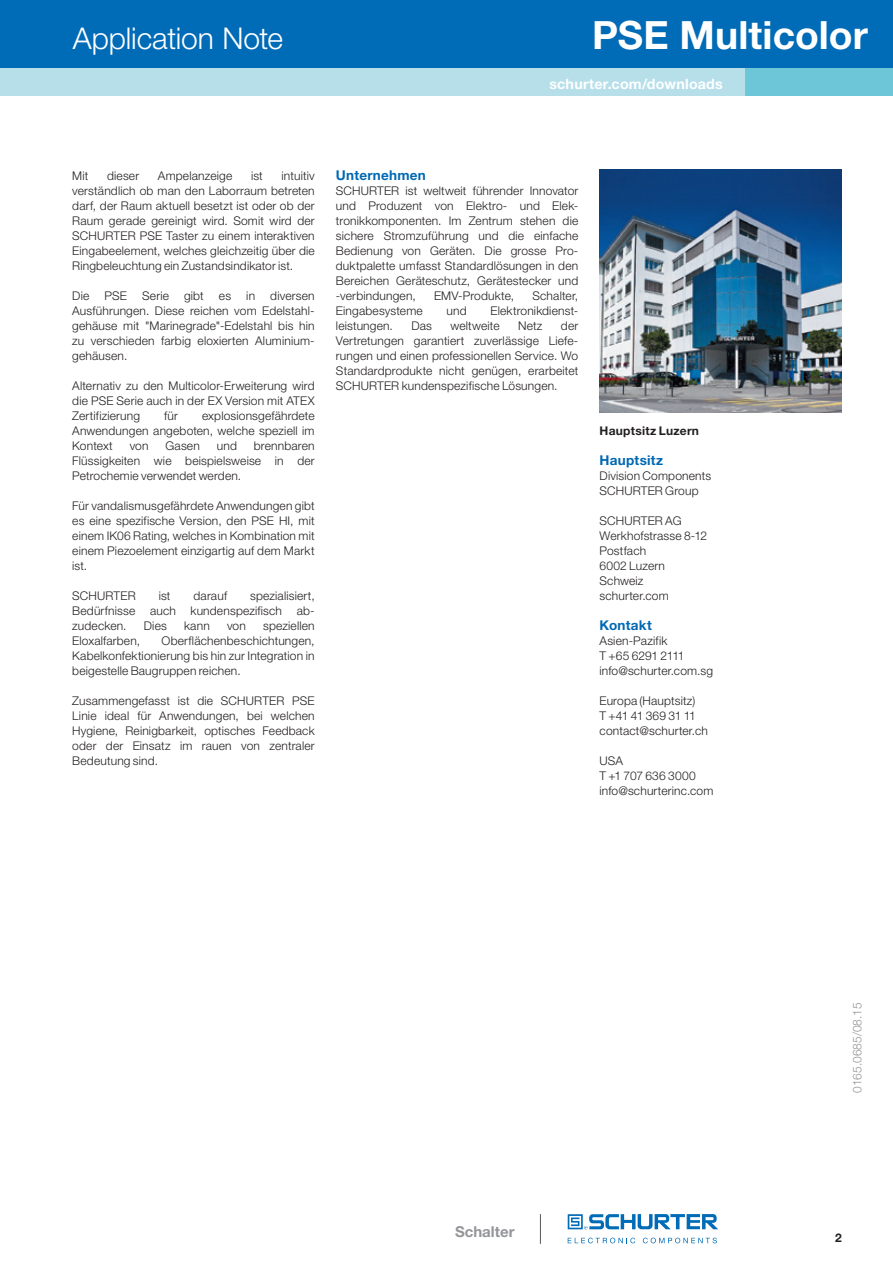
<style>
.page{position:relative;width:893px;height:1263px;background:#fff}
.page>*{position:absolute;margin:0;border:0;box-sizing:border-box;transform-origin:0 0}
.t1{font:700 39px "Helvetica Neue LT";color:#fff}
.t2{font:300 30px "Helvetica Neue LT";letter-spacing:-.005em;color:#fff}
.t3{font:700 15px "Helvetica Neue LT";color:#939598}
.t4{font:700 14.25px "Helvetica Neue LT";letter-spacing:.015em;color:#fff}
.t5{font:700 13.5px "Helvetica Neue LT";letter-spacing:.02em;color:#0168b3}
.t6{font:300 12px/15px "Helvetica Neue LT";letter-spacing:.015em;color:#231f20}
.t7{font:700 12px "Helvetica Neue LT";letter-spacing:.025em;color:#231f20}
.t8{font:300 12px "Helvetica Neue LT";color:#939598}
</style>
<div class="page">
<div style="left:0;top:0;width:893px;height:68px;background:#006bb6"></div>
<svg style="left:568px;top:1214px;width:150px;height:15px"></svg>
<svg style="left:568px;top:1238px;width:67px;height:5px"></svg>
<svg style="left:643px;top:1238px;width:74px;height:5px"></svg>
<hr style="left:540px;top:1214px;width:1px;height:30px;background:#57585a">
<img style="left:599px;top:170px;width:243px;height:242px">
<div style="left:744px;top:68px;width:149px;height:28px;background:#6dc5d8"></div>
<div style="left:0;top:68px;width:744px;height:28px;background:#b6dfea"></div>
<h2 class="t2" style="left:73px;top:20px;width:212px">Application Note</h2>
<h1 class="t1" style="left:592px;top:11px;width:277px">PSE Multicolor</h1>
<p class="t4" style="left:549px;top:75px;width:175px">schurter.com/downloads</p>
<p class="t6" style="left:72px;top:168px;width:244px;text-align:justify;text-indent:209px">intuitiv verständlich ob man den Laborraum betreten darf, der Raum aktuell besetzt ist oder ob der Raum gerade gereinigt wird. Somit wird der SCHURTER PSE Taster zu einem interaktiven Eingabeelement, welches gleichzeitig über die Ringbeleuchtung ein Zustandsindikator ist.</p>
<p class="t6" style="left:72px;top:288px;width:19px">Die</p>
<p class="t6" style="left:105px;top:288px;width:24px">PSE</p>
<p class="t6" style="left:142px;top:288px;width:28px">Serie</p>
<p class="t6" style="left:184px;top:288px;width:21px">gibt</p>
<p class="t6" style="left:219px;top:288px;width:14px">es</p>
<p class="t6" style="left:246px;top:288px;width:10px">in</p>
<p class="t6" style="left:72px;top:168px;width:18px">Mit</p>
<p class="t6" style="left:107px;top:168px;width:34px">dieser</p>
<p class="t6" style="left:158px;top:168px;width:76px">Ampelanzeige</p>
<p class="t6" style="left:251px;top:168px;width:13px">ist</p>
<p class="t6" style="left:72px;top:288px;width:244px;text-indent:198px">diversen<br>Ausführungen. Diese reichen vom Edelstahl&shy;gehäuse mit "Marinegrade"-Edelstahl bis hin zu verschieden farbig eloxierten Aluminium&shy;gehäusen.</p>
<p class="t6" style="left:72px;top:378px;width:244px;text-align:justify">Alternativ zu den Multicolor-Erweiterung wird die PSE Serie auch in der EX Version mit ATEX Zertifizierung</p>
<p class="t6" style="left:72px;top:408px;width:244px;text-align:justify;text-indent:130px">explosionsgefährdete Anwendungen angeboten, welche speziell im Kontext</p>
<p class="t6" style="left:164px;top:408px;width:15px">für</p>
<p class="t6" style="left:130px;top:438px;width:20px">von</p>
<p class="t6" style="left:165px;top:438px;width:36px">Gasen</p>
<p class="t6" style="left:217px;top:438px;width:22px">und</p>
<p class="t6" style="left:72px;top:438px;width:244px;text-align:justify;text-indent:182px">brennbaren Flüssigkeiten wie beispielsweise in der Petrochemie verwendet werden.</p>
<p class="t6" style="left:72px;top:498px;width:244px;text-align:justify">Für vandalismusgefährdete Anwendungen gibt es eine spezifische Version, den PSE HI, mit einem IK06 Rating, welches in Kombination mit einem Piezoelement einzigartig auf dem Markt ist.</p>
<p class="t6" style="left:72px;top:588px;width:65px">SCHURTER</p>
<p class="t6" style="left:159px;top:588px;width:13px">ist</p>
<p class="t6" style="left:194px;top:588px;width:35px">darauf</p>
<p class="t6" style="left:72px;top:588px;width:244px;text-indent:178px">spezialisiert,<br>Bedürfnisse auch kundenspezifisch ab&shy;zudecken.</p>
<p class="t6" style="left:144px;top:618px;width:25px">Dies</p>
<p class="t6" style="left:184px;top:618px;width:27px">kann</p>
<p class="t6" style="left:227px;top:618px;width:20px">von</p>
<p class="t6" style="left:263px;top:618px;width:53px">speziellen</p>
<p class="t6" style="left:72px;top:633px;width:244px;text-align:justify;text-indent:89px">Oberflächenbeschichtungen, Kabelkonfektionierung bis hin zur Integration in beigestelle Baugruppen reichen.</p>
<p class="t6" style="left:72px;top:693px;width:244px;text-align:justify">Zusammengefasst ist die SCHURTER PSE Linie ideal für Anwendungen, bei welchen Hygiene, Reinigbarkeit, optisches Feedback oder der Einsatz im rauen von zentraler Bedeutung sind.</p>
<p class="t6" style="left:72px;top:633px;width:69px">Eloxalfarben,</p>
<p class="t5" style="left:336px;top:167px;width:91px">Unternehmen</p>
<p class="t6" style="left:336px;top:183px;width:244px">SCHURTER ist weltweit führender Innovator und Produzent von Elektro- und Elek&shy;tronikkomponenten. Im Zentrum stehen die sichere Stromzuführung und die einfache Bedienung von Geräten. Die grosse Pro&shy;duktpalette umfasst Standardlösungen in den Bereichen Geräteschutz, Gerätestecker und -verbindungen,</p>
<p class="t6" style="left:434px;top:288px;width:82px">EMV-Produkte,</p>
<p class="t6" style="left:532px;top:288px;width:47px">Schalter,</p>
<p class="t6" style="left:336px;top:303px;width:88px">Eingabesysteme</p>
<p class="t6" style="left:447px;top:303px;width:22px">und</p>
<p class="t6" style="left:490px;top:303px;width:88px">Elektronikdienst-</p>
<p class="t6" style="left:336px;top:318px;width:59px">leistungen.</p>
<p class="t6" style="left:411px;top:318px;width:22px">Das</p>
<p class="t6" style="left:450px;top:318px;width:51px">weltweite</p>
<p class="t6" style="left:518px;top:318px;width:26px">Netz</p>
<p class="t6" style="left:336px;top:318px;width:244px;text-indent:225px">der Vertretungen garantiert zuverlässige Liefe&shy;rungen und einen professionellen Service. Wo Standardprodukte nicht genügen, erarbeitet SCHURTER kundenspezifische Lösungen.</p>
<p class="t7" style="left:600px;top:423px;width:101px">Hauptsitz Luzern</p>
<p class="t5" style="left:600px;top:452px;width:65px">Hauptsitz</p>
<p class="t6" style="left:600px;top:468px;width:113px">Division Components<br>SCHURTER Group</p>
<p class="t6" style="left:600px;top:513px;width:109px">SCHURTER AG<br>Werkhofstrasse 8-12<br>Postfach<br>6002 Luzern<br>Schweiz schurter.com</p>
<p class="t5" style="left:600px;top:617px;width:54px">Kontakt</p>
<p class="t6" style="left:600px;top:633px;width:115px">Asien-Pazifik<br>T +65 6291 2111 info@schurter.com.sg</p>
<p class="t6" style="left:600px;top:693px;width:110px">Europa (Hauptsitz)<br>T +41 41 369 31 11 contact@schurter.ch</p>
<p class="t6" style="left:600px;top:753px;width:115px">USA<br>T +1 707 636 3000 info@schurterinc.com</p>
<p class="t3" style="left:455px;top:1222px;width:61px">Schalter</p>
<p class="t8" style="left:850px;top:1093px;width:92px;rotate:-90deg">0165.0685/08.15</p>
<p class="t7" style="left:835px;top:1230px;width:8px">2</p>
</div>
